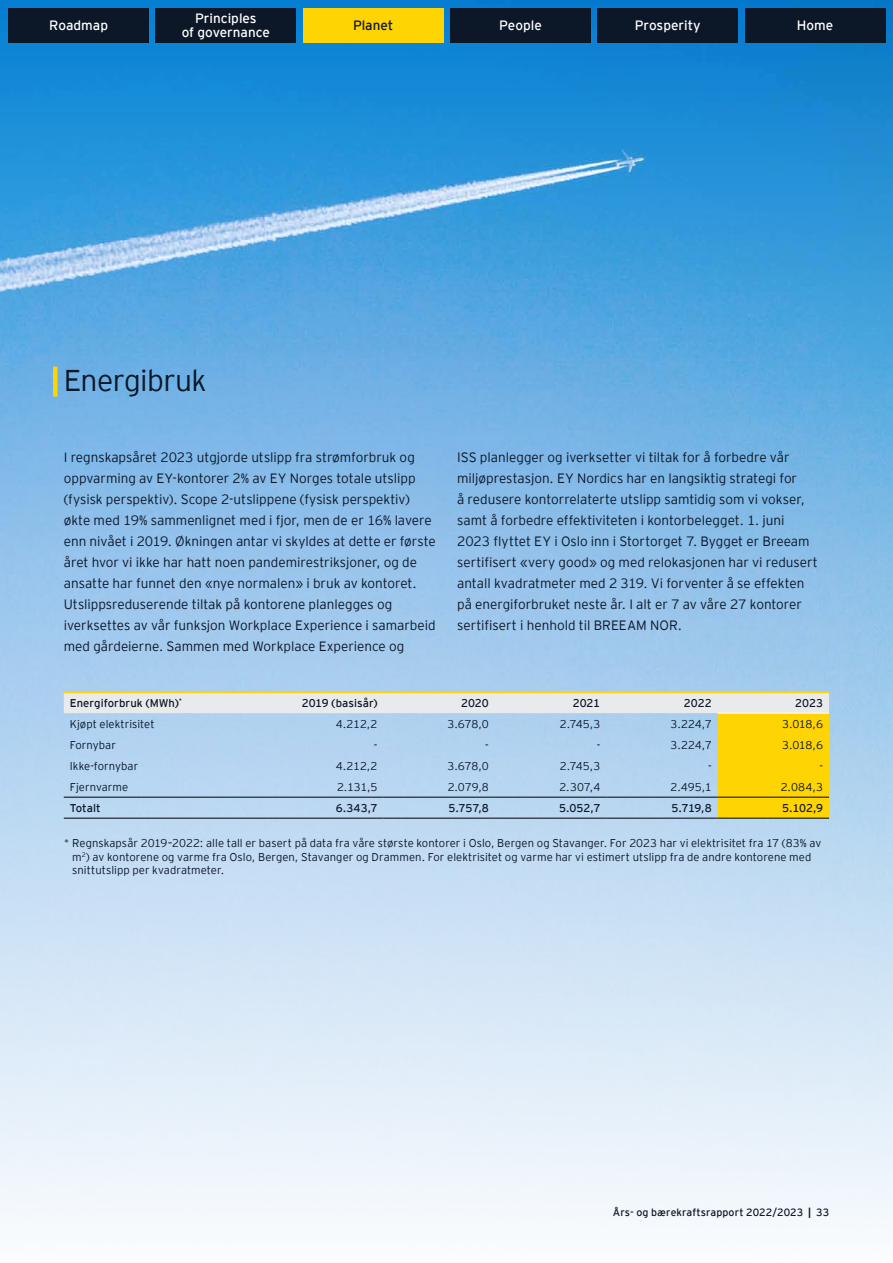
<style>
.page{position:relative;width:893px;height:1263px;background:#fff}
.page>*{position:absolute;margin:0;border:0;box-sizing:border-box;transform-origin:0 0}
.t1{font:300 30px "EY Interstate";letter-spacing:-.02em;color:#0c1728}
.t2{font:300 13.5px/21px "EY Interstate";color:#0c1728}
.t3{font:13.5px/13.5px "EY Interstate";color:#fff;text-align:center}
.t4{font:13.5px "EY Interstate";letter-spacing:-.005em;color:#0c1728}
.t5{font:300 11.25px/13.5px "EY Interstate";letter-spacing:.005em;color:#0c1728}
.t6{font:11.25px "EY Interstate";color:#0c1728}
.t7{font:10.5px "EY Interstate";letter-spacing:.01em;color:#0c1728}
.s1{font-weight:700}
</style>
<div class="page">
<img style="left:0;top:0;width:893px;height:1223px">
<div style="left:53px;top:367px;width:5px;height:30px;background:#fed402"></div>
<svg style="left:64px;top:693px;width:765px;height:125px"></svg>
<hr style="left:64px;top:691px;width:208px;height:2px;background:#fed402">
<hr style="left:272px;top:691px;width:112px;height:2px;background:#fed402">
<hr style="left:384px;top:691px;width:111px;height:2px;background:#fed402">
<hr style="left:495px;top:691px;width:111px;height:2px;background:#fed402">
<hr style="left:606px;top:691px;width:112px;height:2px;background:#fed402">
<hr style="left:64px;top:797px;width:208px;height:1px;background:#000">
<hr style="left:272px;top:797px;width:112px;height:1px;background:#000">
<hr style="left:384px;top:797px;width:111px;height:1px;background:#000">
<hr style="left:495px;top:797px;width:111px;height:1px;background:#000">
<hr style="left:606px;top:797px;width:112px;height:1px;background:#000">
<hr style="left:718px;top:797px;width:111px;height:1px;background:#000">
<hr style="left:64px;top:818px;width:208px;height:1px;background:#000">
<hr style="left:272px;top:818px;width:112px;height:1px;background:#000">
<hr style="left:384px;top:818px;width:111px;height:1px;background:#000">
<hr style="left:495px;top:818px;width:111px;height:1px;background:#000">
<hr style="left:606px;top:818px;width:112px;height:1px;background:#000">
<hr style="left:718px;top:818px;width:111px;height:1px;background:#000">
<hr style="left:718px;top:713px;width:111px;height:1px;background:#fff">
<hr style="left:718px;top:691px;width:111px;height:2px;background:#fed402">
<div style="left:9px;top:9px;width:140px;height:34px;background:#0c1728"></div>
<div style="left:156px;top:9px;width:140px;height:34px;background:#0c1728"></div>
<div style="left:303px;top:9px;width:140px;height:34px;background:#fed402"></div>
<div style="left:450px;top:9px;width:141px;height:34px;background:#0c1728"></div>
<div style="left:598px;top:9px;width:140px;height:34px;background:#0c1728"></div>
<div style="left:745px;top:9px;width:140px;height:34px;background:#0c1728"></div>
<p class="t3" style="left:49px;top:18px;width:60px">Roadmap</p>
<p class="t3" style="left:182px;top:11px;width:90px">Principles<br>of governance</p>
<p class="t4" style="left:353px;top:15px;width:42px">Planet</p>
<p class="t3" style="left:499px;top:18px;width:44px">People</p>
<p class="t3" style="left:635px;top:18px;width:67px">Prosperity</p>
<p class="t3" style="left:797px;top:18px;width:38px">Home</p>
<h1 class="t1" style="left:64px;top:359px;width:145px">Energibruk</h1>
<p class="t2" style="left:64px;top:446px;width:374px">I regnskapsåret 2023 utgjorde utslipp fra strømforbruk og oppvarming av EY-kontorer 2% av EY Norges totale utslipp (fysisk perspektiv). Scope 2-utslippene (fysisk perspektiv) økte med 19% sammenlignet med i fjor, men de er 16% lavere enn nivået i 2019. Økningen antar vi skyldes at dette er første året hvor vi ikke har hatt noen pandemirestriksjoner, og de ansatte har funnet den «nye normalen» i bruk av kontoret.<br>Utslippsreduserende tiltak på kontorene planlegges og iverksettes av vår funksjon Workplace Experience i samarbeid med gårdeierne. Sammen med Workplace Experience og</p>
<p class="t2" style="left:457px;top:446px;width:362px">ISS planlegger og iverksetter vi tiltak for å forbedre vår miljøprestasjon. EY Nordics har en langsiktig strategi for<br>å redusere kontorrelaterte utslipp samtidig som vi vokser, samt å forbedre effektiviteten i kontorbelegget. 1. juni 2023 flyttet EY i Oslo inn i Stortorget 7. Bygget er Breeam sertifisert «very good» og med relokasjonen har vi redusert antall kvadratmeter med 2 319. Vi forventer å se effekten på energiforbruket neste år. I alt er 7 av våre 27 kontorer sertifisert i henhold til BREEAM NOR.</p>
<p class="t6" style="left:70px;top:695px;width:114px">Energiforbruk (MWh)<sup>*</sup></p>
<p class="t6" style="left:302px;top:695px;width:77px">2019 (basisår)</p>
<p class="t6" style="left:461px;top:695px;width:29px">2020</p>
<p class="t6" style="left:573px;top:695px;width:29px">2021</p>
<p class="t6" style="left:684px;top:695px;width:29px">2022</p>
<p class="t6" style="left:795px;top:695px;width:29px">2023</p>
<p class="t5" style="left:70px;top:717px;width:86px">Kjøpt elektrisitet</p>
<p class="t5" style="left:336px;top:717px;width:43px">4.212,2</p>
<p class="t5" style="left:448px;top:717px;width:43px">3.678,0</p>
<p class="t5" style="left:560px;top:717px;width:42px">2.745,3</p>
<p class="t5" style="left:670px;top:717px;width:43px">3.224,7</p>
<p class="t5" style="left:782px;top:717px;width:42px">3.018,6</p>
<p class="t5" style="left:70px;top:738px;width:48px">Fornybar</p>
<p class="t5" style="left:374px;top:738px;width:5px">-</p>
<p class="t5" style="left:485px;top:738px;width:5px">-</p>
<p class="t5" style="left:597px;top:738px;width:5px">-</p>
<p class="t5" style="left:670px;top:738px;width:43px">3.224,7</p>
<p class="t5" style="left:782px;top:738px;width:42px">3.018,6</p>
<p class="t5" style="left:70px;top:759px;width:70px">Ikke-fornybar</p>
<p class="t5" style="left:336px;top:759px;width:43px">4.212,2</p>
<p class="t5" style="left:448px;top:759px;width:43px">3.678,0</p>
<p class="t5" style="left:560px;top:759px;width:42px">2.745,3</p>
<p class="t5" style="left:708px;top:759px;width:5px">-</p>
<p class="t5" style="left:819px;top:759px;width:5px">-</p>
<p class="t5" style="left:70px;top:780px;width:60px">Fjernvarme</p>
<p class="t5" style="left:337px;top:780px;width:42px">2.131,5</p>
<p class="t5" style="left:448px;top:780px;width:43px">2.079,8</p>
<p class="t5" style="left:559px;top:780px;width:42px">2.307,4</p>
<p class="t5" style="left:670px;top:780px;width:43px">2.495,1</p>
<p class="t5" style="left:781px;top:780px;width:44px">2.084,3</p>
<p class="t6" style="left:70px;top:800px;width:32px">Totalt</p>
<p class="t6" style="left:336px;top:800px;width:43px">6.343,7</p>
<p class="t6" style="left:449px;top:800px;width:42px">5.757,8</p>
<p class="t6" style="left:559px;top:800px;width:43px">5.052,7</p>
<p class="t6" style="left:671px;top:800px;width:42px">5.719,8</p>
<p class="t6" style="left:782px;top:800px;width:42px">5.102,9</p>
<p class="t5" style="left:72px;top:836px;width:750px;text-indent:-8px">* Regnskapsår 2019–2022: alle tall er basert på data fra våre største kontorer i Oslo, Bergen og Stavanger. For 2023 har vi elektrisitet fra 17 (83% av m<sup>2</sup>) av kontorene og varme fra Oslo, Bergen, Stavanger og Drammen. For elektrisitet og varme har vi estimert utslipp fra de andre kontorene med snittutslipp per kvadratmeter.</p>
<p class="t7" style="left:613px;top:1205px;width:218px">Års- og bærekraftsrapport 2022/2023 <span class="s1">|</span> 33</p>
</div>
